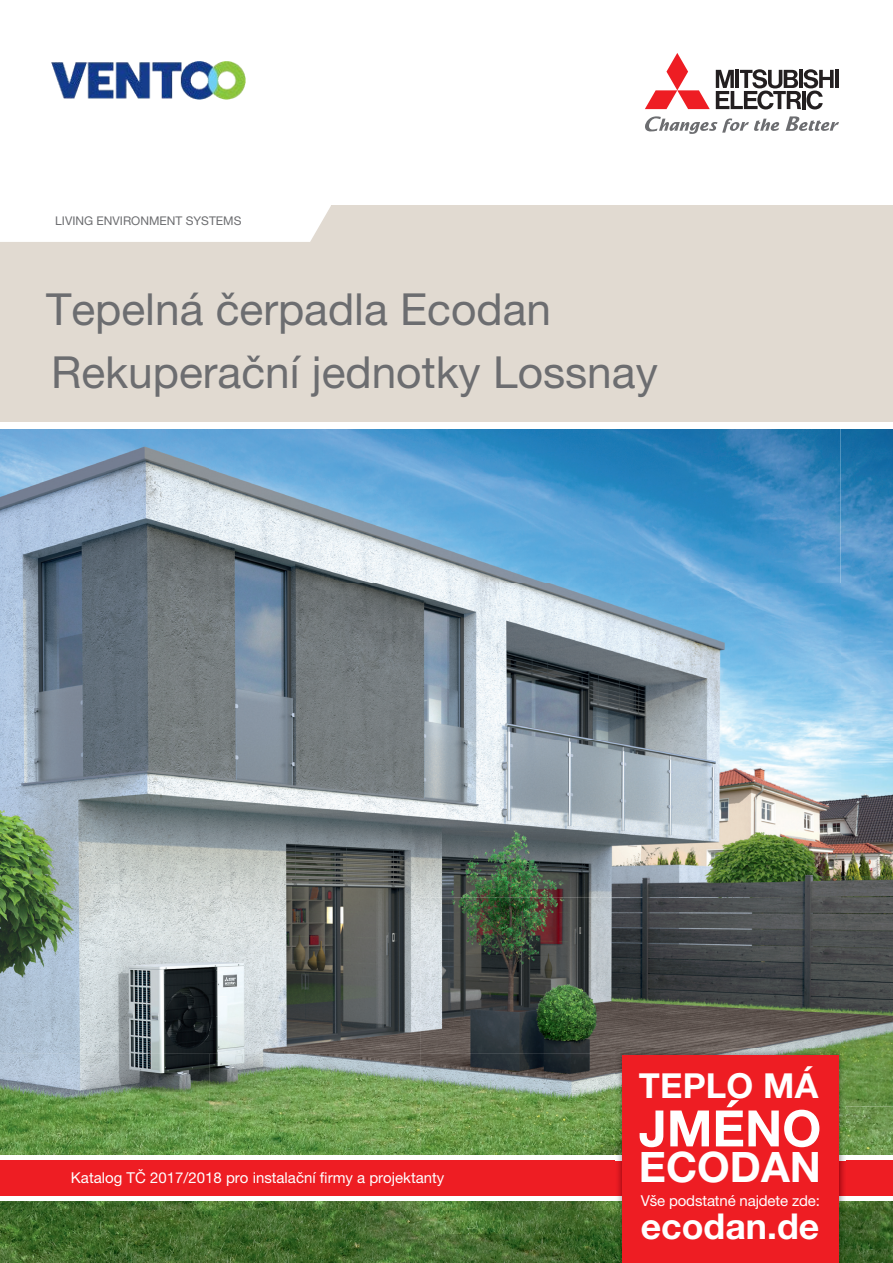
<style>
.page{position:relative;width:893px;height:1263px;background:#fff}
.page>*{position:absolute;margin:0;border:0;box-sizing:border-box;transform-origin:0 0}
.t1{font:700 50.25px "Helvetica Neue LT Pro";color:#fff}
.t2{font:44.25px/62.6px "Helvetica Neue LT Pro";color:#6c6d70}
.t3{font:700 42px "Helvetica Neue LT Pro";color:#fff}
.t4{font:700 35.7px "Helvetica Neue LT Pro";color:#fff}
.t5{font:700 34.5px "Helvetica Neue LT Pro";letter-spacing:.005em;color:#fff}
.t6{font:15px "Helvetica Neue LT Pro";color:#fff}
.t7{font:12px "Helvetica Neue LT Std";color:#6c6d70}
</style>
<div class="page">
<div style="left:0;top:206px;width:893px;height:1057px;background:#e1dad1"></div>
<svg style="left:786px;top:116px;width:53px;height:15px"></svg>
<svg style="left:645px;top:116px;width:134px;height:18px"></svg>
<svg style="left:645px;top:53px;width:65px;height:56px"></svg>
<hr style="left:835px;top:70px;width:4px;height:18px;background:#231f20">
<svg style="left:716px;top:69px;width:118px;height:40px"></svg>
<div style="left:0;top:206px;width:331px;height:36px;background:#fff"></div>
<img style="left:0;top:429px;width:210px;height:468px">
<img style="left:210px;top:429px;width:630px;height:468px">
<img style="left:840px;top:429px;width:53px;height:677px">
<img style="left:0;top:897px;width:210px;height:157px">
<img style="left:210px;top:897px;width:420px;height:157px">
<img style="left:630px;top:897px;width:211px;height:151px">
<img style="left:0;top:1054px;width:210px;height:157px">
<img style="left:210px;top:1054px;width:406px;height:157px">
<img style="left:846px;top:1106px;width:47px;height:157px">
<img style="left:0;top:1211px;width:616px;height:52px">
<div style="left:0;top:1160px;width:893px;height:36px;background:#ee1d23"></div>
<div style="left:0;top:1155px;width:893px;height:5px;background:#fff"></div>
<hr style="left:0;top:1196px;width:893px;height:4px;background:#fff">
<div style="left:0;top:422px;width:893px;height:7px;background:#fff"></div>
<img style="left:616px;top:1048px;width:230px;height:215px">
<div style="left:622px;top:1055px;width:217px;height:208px;background:#ee1d23"></div>
<img style="left:52px;top:62px;width:193px;height:38px">
<p class="t7" style="left:55px;top:213px;width:188px">LIVING ENVIRONMENT SYSTEMS</p>
<h2 class="t2" style="left:46px;top:277px;width:613px">Tepelná čerpadla Ecodan<br>Rekuperační jednotky Lossnay</h2>
<p class="t6" style="left:71px;top:1169px;width:375px">Katalog TČ 2017/2018 pro instalační firmy a projektanty</p>
<h3 class="t5" style="left:639px;top:1065px;width:181px">TEPLO MÁ</h3>
<h1 class="t1" style="left:639px;top:1097px;width:184px">JMÉNO</h1>
<h3 class="t3" style="left:639px;top:1141px;width:184px">ECODAN</h3>
<p class="t6" style="left:641px;top:1191px;width:181px">Vše podstatné najdete zde:</p>
<h3 class="t4" style="left:641px;top:1204px;width:180px">ecodan.de</h3>
</div>
